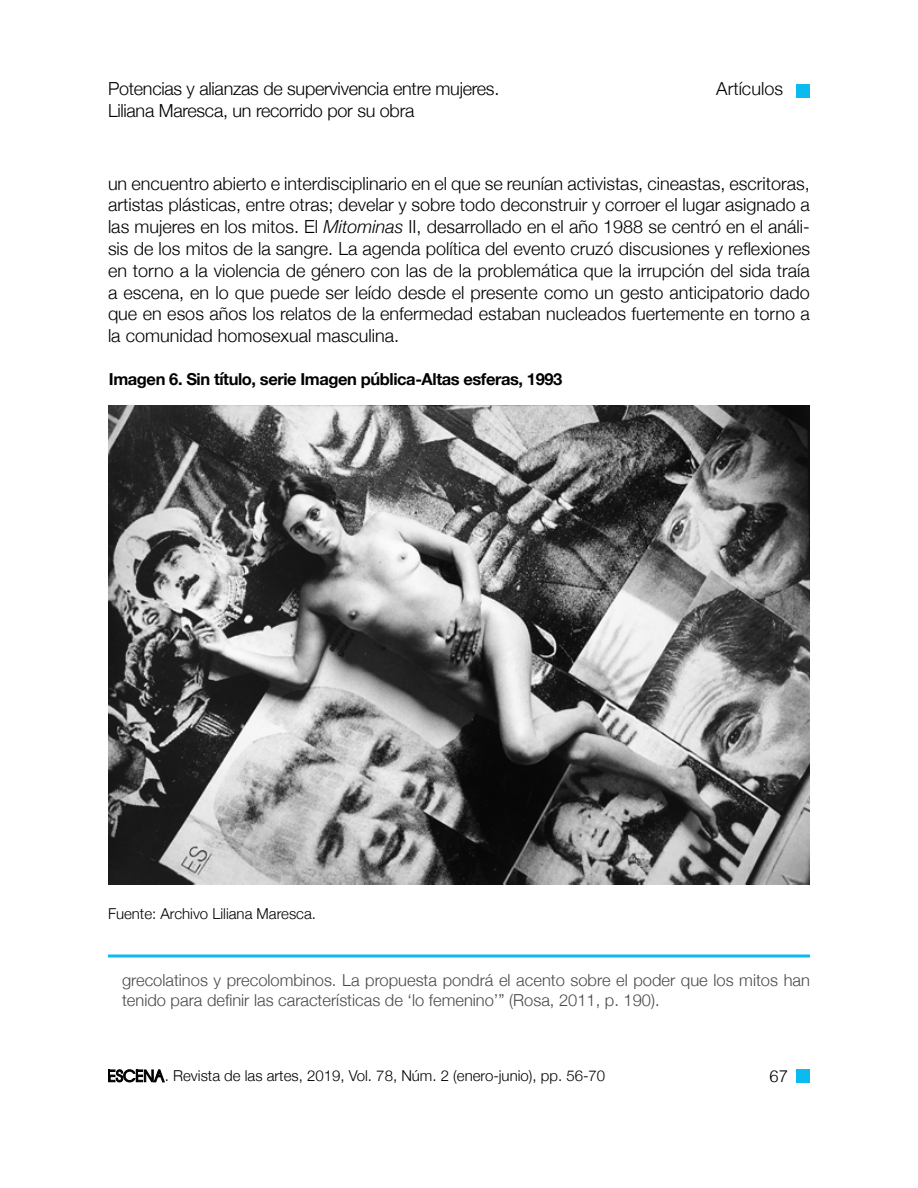
<style>
.page{position:relative;width:918px;height:1188px;background:#fff}
.page>*{position:absolute;margin:0;border:0;box-sizing:border-box;transform-origin:0 0}
.t1{font:300 18px/21.8px "Helvetica Neue";letter-spacing:-.015em;color:#000}
.t2{font:300 16.5px/19.5px "Helvetica Neue";color:#4a4a49}
.t3{font:700 16.5px "Helvetica Neue";letter-spacing:-.025em;color:#000}
.t4{font:300 16.5px "Helvetica";color:#000}
.t5{font:300 15px "Helvetica Neue";color:#000}
.s1{font-style:italic}
</style>
<div class="page">
<div style="left:796px;top:84px;width:14px;height:14px;background:#0bbbef"></div>
<svg style="left:108px;top:1070px;width:56px;height:12px"></svg>
<div style="left:796px;top:1070px;width:14px;height:13px;background:#0bbbef"></div>
<hr style="left:108px;top:955px;width:702px;height:3px;background:#0bbbef">
<img style="left:108px;top:405px;width:702px;height:479px">
<p class="t1" style="left:108px;top:77px;width:393px">Potencias y alianzas de supervivencia entre mujeres.<br>Liliana Maresca, un recorrido por su obra</p>
<p class="t1" style="left:716px;top:77px;width:68px">Artículos</p>
<p class="t1" style="left:108px;top:171px;width:704px;text-align:justify">un encuentro abierto e interdisciplinario en el que se reunían activistas, cineastas, escritoras, artistas plásticas, entre otras; develar y sobre todo deconstruir y corroer el lugar asignado a las mujeres en los mitos. El <span class="s1">Mitominas</span> II, desarrollado en el año 1988 se centró en el análi&shy;sis de los mitos de la sangre. La agenda política del evento cruzó discusiones y reflexiones en torno a la violencia de género con las de la problemática que la irrupción del sida traía a escena, en lo que puede ser leído desde el presente como un gesto anticipatorio dado que en esos años los relatos de la enfermedad estaban nucleados fuertemente en torno a la comunidad homosexual masculina.</p>
<p class="t3" style="left:109px;top:367px;width:455px">Imagen 6. Sin título, serie Imagen pública-Altas esferas, 1993</p>
<p class="t5" style="left:108px;top:902px;width:209px">Fuente: Archivo Liliana Maresca.</p>
<p class="t2" style="left:122px;top:969px;width:689px">grecolatinos y precolombinos. La propuesta pondrá el acento sobre el poder que los mitos han tenido para definir las características de ‘lo femenino’” (Rosa, 2011, p. 190).</p>
<p class="t5" style="left:165px;top:1063px;width:442px">. Revista de las artes, 2019, Vol. 78, Núm. 2 (enero-junio), pp. 56-70</p>
<p class="t4" style="left:770px;top:1062px;width:20px">67</p>
</div>
